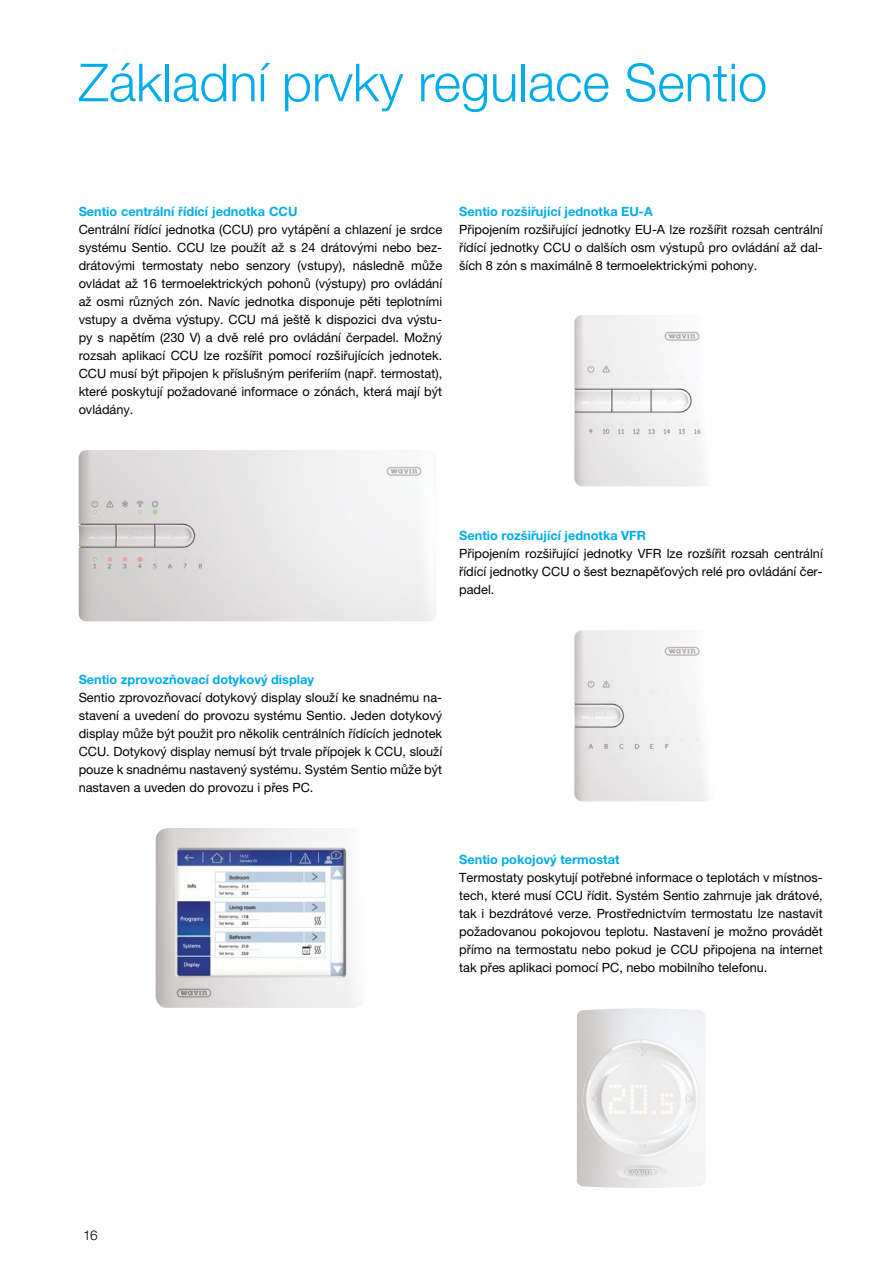
<style>
.page{position:relative;width:893px;height:1263px;background:#fff}
.page>*{position:absolute;margin:0;border:0;box-sizing:border-box;transform-origin:0 0}
.t1{font:300 52.5px "Helvetica Neue LT Pro";color:#00ace9}
.t2{font:300 13.5px "Helvetica Neue LT Pro";color:#000}
.t3{font:12.75px/18px "Helvetica Neue LT Pro";color:#000;text-align:justify}
.t4{font:700 12.75px "Helvetica Neue LT Pro";color:#00ace9}
</style>
<div class="page">
<img style="left:574px;top:315px;width:132px;height:171px">
<img style="left:79px;top:450px;width:357px;height:171px">
<img style="left:574px;top:630px;width:135px;height:171px">
<img style="left:156px;top:828px;width:200px;height:180px">
<img style="left:577px;top:1008px;width:128px;height:180px">
<h1 class="t1" style="left:79px;top:50px;width:690px">Základní prvky regulace Sentio</h1>
<p class="t4" style="left:79px;top:204px;width:220px">Sentio centrální řídící jednotka CCU</p>
<p class="t3" style="left:79px;top:220px;width:365px;text-align:left">Centrální řídící jednotka (CCU) pro vytápění a chlazení je srdce systému Sentio. CCU lze použít až s 24 drátovými nebo bez&shy;drátovými termostaty nebo senzory (vstupy), následně může ovládat až 16 termoelektrických pohonů (výstupy) pro ovládání až osmi různých zón. Navíc jednotka disponuje pěti teplotními vstupy a dvěma výstupy. CCU má ještě k dispozici dva výstu&shy;py s napětím (230 V) a dvě relé pro ovládání čerpadel. Možný rozsah aplikací CCU lze rozšířit pomocí rozšiřujících jednotek.<br>CCU musí být připojen k příslušným periferiím (např. termostat), které poskytují požadované informace o zónách, která mají být ovládány.</p>
<p class="t4" style="left:459px;top:204px;width:195px">Sentio rozšiřující jednotka EU-A</p>
<p class="t3" style="left:459px;top:220px;width:365px">Připojením rozšiřující jednotky EU-A lze rozšířit rozsah centrální řídící jednotky CCU o dalších osm výstupů pro ovládání až dal&shy;ších 8 zón s maximálně 8 termoelektrickými pohony.</p>
<p class="t4" style="left:459px;top:528px;width:188px">Sentio rozšiřující jednotka VFR</p>
<p class="t3" style="left:459px;top:544px;width:365px">Připojením rozšiřující jednotky VFR lze rozšířit rozsah centrální řídící jednotky CCU o šest beznapěťových relé pro ovládání čer&shy;padel.</p>
<p class="t4" style="left:79px;top:672px;width:237px">Sentio zprovozňovací dotykový display</p>
<p class="t3" style="left:79px;top:688px;width:365px">Sentio zprovozňovací dotykový display slouží ke snadnému na&shy;stavení a uvedení do provozu systému Sentio. Jeden dotykový display může být použit pro několik centrálních řídících jednotek CCU. Dotykový display nemusí být trvale přípojek k CCU, slouží pouze k snadnému nastavený systému. Systém Sentio může být nastaven a uveden do provozu i přes PC.</p>
<p class="t4" style="left:459px;top:852px;width:162px">Sentio pokojový termostat</p>
<p class="t3" style="left:459px;top:868px;width:365px">Termostaty poskytují potřebné informace o teplotách v místnos&shy;tech, které musí CCU řídit. Systém Sentio zahrnuje jak drátové, tak i bezdrátové verze. Prostřednictvím termostatu lze nastavit požadovanou pokojovou teplotu. Nastavení je možno provádět přímo na termostatu nebo pokud je CCU připojena na internet tak přes aplikaci pomocí PC, nebo mobilního telefonu.</p>
<p class="t2" style="left:83px;top:1227px;width:16px">16</p>
</div>
